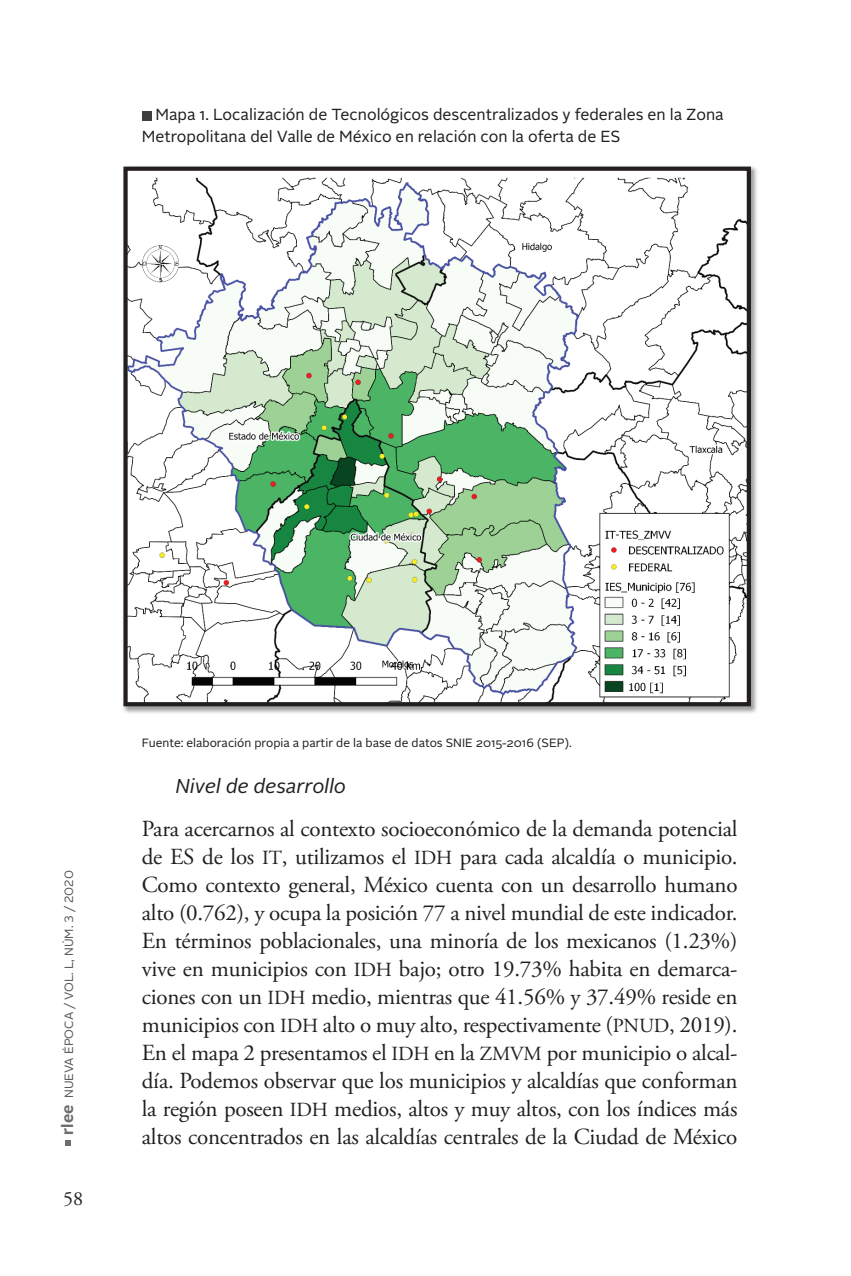
<style>
.page{position:relative;width:851px;height:1276px;background:#fff}
.page>*{position:absolute;margin:0;border:0;box-sizing:border-box;transform-origin:0 0}
.t1{font:23px/28px "Adobe Garamond Pro";letter-spacing:-.01em;color:#231f20;text-align:justify}
.t2{font:italic 20px "Alright Sans";color:#231f20}
.t3{font:20px "Adobe Garamond Pro";color:#231f20}
.t4{font:16px/22px "Alright Sans";color:#231f20}
.t5{font:12px "Alright Sans";color:#231f20}
.t6{font:12px "Alright Sans";color:#57585a}
.s1{font-weight:700;font-size:16px;color:#6c6d70}
.s2{font-size:20px}
</style>
<div class="page">
<svg style="left:66px;top:1140px;width:5px;height:5px"></svg>
<div style="left:142px;top:111px;width:9px;height:9px;background:#3e3e3f"></div>
<img style="left:123px;top:166px;width:634px;height:547px">
<img style="left:128px;top:172px;width:617px;height:529px">
<div style="left:123px;top:167px;width:627px;height:539px;border:4px solid #231f20"></div>
<p class="t4" style="left:142px;top:104px;width:583px;text-indent:14px">Mapa 1. Localización de Tecnológicos descentralizados y federales en la Zona<br>Metropolitana del Valle de México en relación con la oferta de ES</p>
<p class="t6" style="left:61px;top:1135px;width:266px;rotate:-90deg"><span class="s1">rlee</span> n ueva época / VOL. L, NÚM. 3 / 2020</p>
<p class="t3" style="left:63px;top:1186px;width:21px">58</p>
<p class="t5" style="left:142px;top:734px;width:431px">Fuente: elaboración propia a partir de la base de datos SNIE 2015-2016 (SEP).</p>
<p class="t2" style="left:176px;top:772px;width:172px">Nivel de desarrollo</p>
<p class="t1" style="left:142px;top:815px;width:597px">Para acercarnos al contexto socioeconómico de la demanda potencial de ES de los <span class="s2">IT</span>, utilizamos el <span class="s2">IDH</span> para cada alcaldía o municipio.<br>Como contexto general, México cuenta con un desarrollo humano alto (0.762), y ocupa la posición 77 a nivel mundial de este indicador.<br>En términos poblacionales, una minoría de los mexicanos (1.23%) vive en municipios con <span class="s2">IDH</span> bajo; otro 19.73% habita en demarca&shy;ciones con un <span class="s2">IDH</span> medio, mientras que 41.56% y 37.49% reside en municipios con <span class="s2">IDH</span> alto o muy alto, respectivamente (<span class="s2">PNUD</span>, 2019).<br>En el mapa 2 presentamos el <span class="s2">IDH</span> en la <span class="s2">ZMVM</span> por municipio o alcal&shy;día. Podemos observar que los municipios y alcaldías que conforman la región poseen <span class="s2">IDH</span> medios, altos y muy altos, con los índices más altos concentrados en las alcaldías centrales de la Ciudad de México</p>
</div>
